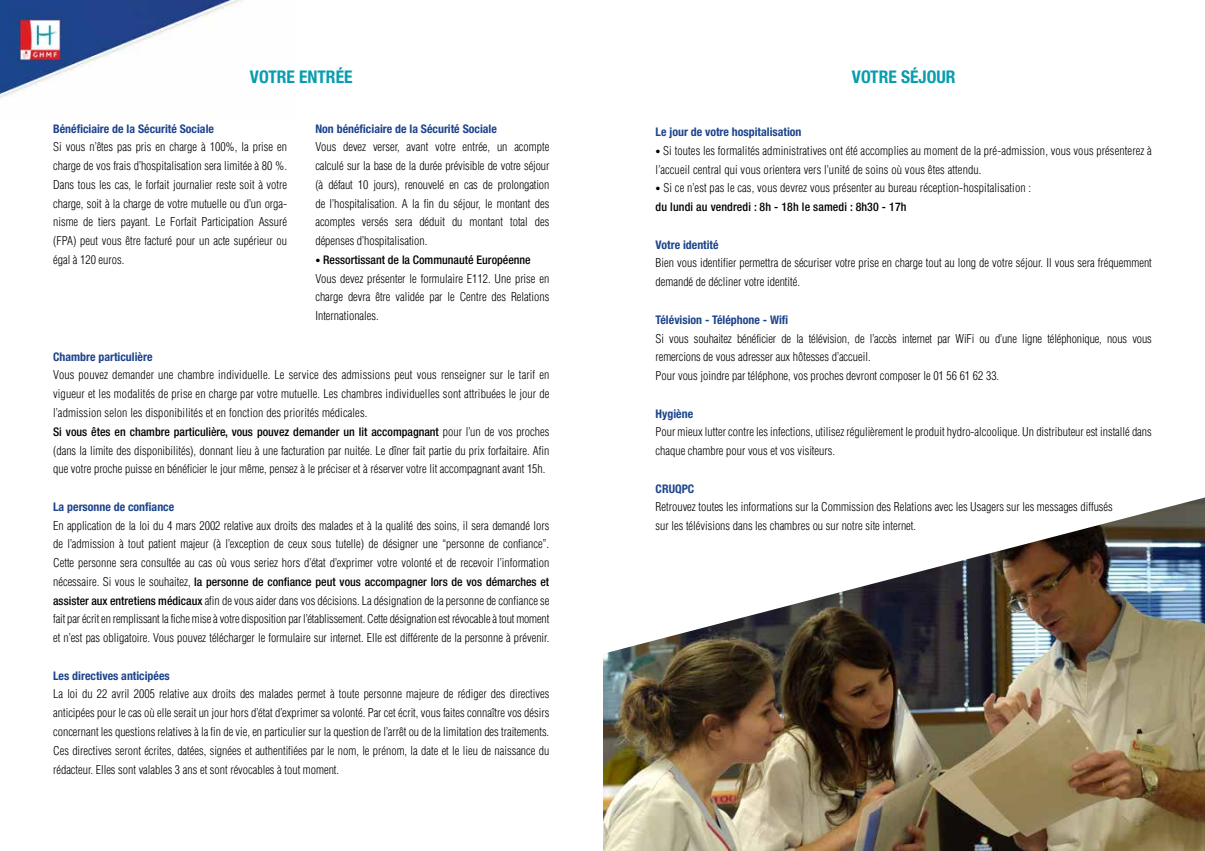
<style>
.page{position:relative;width:1205px;height:851px;background:#fff}
.page>*{position:absolute;margin:0;border:0;box-sizing:border-box;transform-origin:0 0}
.t1{font:700 condensed 17.5px "Helvetica Neue LT Std";color:#089dae}
.t2{font:300 condensed 11.88px/18.8px "Helvetica LT Std";color:#000;text-align:justify}
.t3{font:500 condensed 11.88px "Helvetica Neue LT Std";color:#000}
.t4{font:700 condensed 11.88px "Helvetica Neue LT Std";color:#1d448c}
.s1{font-size:10px}
.s2{font-family:"Helvetica LT Std";font-weight:300}
.s3{font-family:"Helvetica Neue LT Std";font-weight:500}
.s4{font-family:"Helvetica Neue LT Std";font-weight:500;font-size:10px}
</style>
<div class="page">
<img style="left:0;top:0;width:242px;height:98px">
<img style="left:603px;top:497px;width:602px;height:353px">
<h1 class="t1" style="left:250px;top:67px;width:104px">VOTRE ENTRÉE</h1>
<p class="t4" style="left:53px;top:121px;width:162px">Bénéficiaire de la Sécurité Sociale</p>
<p class="t2" style="left:53px;top:137px;width:235px">Si vous n’êtes pas pris en charge à 100%, la prise en charge de vos frais d’hospitalisation sera limitée à 80 %.<br>Dans tous les cas, le forfait journalier reste soit à votre charge, soit à la charge de votre mutuelle ou d’un orga&shy;nisme de tiers payant. Le Forfait Participation Assuré (FPA) peut vous être facturé pour un acte supérieur ou égal à 120 euros.</p>
<p class="t4" style="left:315px;top:121px;width:183px">Non bénéficiaire de la Sécurité Sociale</p>
<p class="t2" style="left:315px;top:137px;width:235px">Vous devez verser, avant votre entrée, un acompte calculé sur la base de la durée prévisible de votre séjour (à défaut 10 jours), renouvelé en cas de prolongation de l’hospitalisation. A la fin du séjour, le montant des acomptes versés sera déduit du montant total des dépenses d’hospitalisation.</p>
<p class="t3" style="left:315px;top:252px;width:217px"><span class="s1">•</span> Ressortissant de la Communauté Européenne</p>
<p class="t2" style="left:315px;top:269px;width:235px">Vous devez présenter le formulaire E112. Une prise en charge devra être validée par le Centre des Relations Internationales.</p>
<p class="t4" style="left:53px;top:349px;width:101px">Chambre particulière</p>
<p class="t2" style="left:53px;top:365px;width:498px">Vous pouvez demander une chambre individuelle. Le service des admissions peut vous renseigner sur le tarif en vigueur et les modalités de prise en charge par votre mutuelle. Les chambres individuelles sont attribuées le jour de l’admission selon les disponibilités et en fonction des priorités médicales.</p>
<p class="t3" style="left:53px;top:424px;width:498px">Si vous êtes en chambre particulière, vous pouvez demander un lit accompagnant <span class="s2">pour l’un de vos proches</span></p>
<p class="t2" style="left:53px;top:440px;width:498px">(dans la limite des disponibilités), donnant lieu à une facturation par nuitée. Le dîner fait partie du prix forfaitaire. Afin que votre proche puisse en bénéficier le jour même, pensez à le préciser et à réserver votre lit accompagnant avant 15h.</p>
<p class="t4" style="left:53px;top:499px;width:123px">La personne de confiance</p>
<p class="t2" style="left:53px;top:515px;width:498px">En application de la loi du 4 mars 2002 relative aux droits des malades et à la qualité des soins, il sera demandé lors de l’admission à tout patient majeur (à l’exception de ceux sous tutelle) de désigner une “personne de confiance”.<br>Cette personne sera consultée au cas où vous seriez hors d’état d’exprimer votre volonté et de recevoir l’information</p>
<p class="t3" style="left:53px;top:574px;width:498px"><span class="s2">nécessaire. Si vous le souhaitez,</span> la personne de confiance peut vous accompagner lors de vos démarches et</p>
<p class="t2" style="left:53px;top:590px;width:498px"><span class="s3">assister aux entretiens médicaux</span> afin de vous aider dans vos décisions. La désignation de la personne de confiance se fait par écrit en remplissant la fiche mise à votre disposition par l’établissement. Cette désignation est révocable à tout moment et n’est pas obligatoire. Vous pouvez télécharger le formulaire sur internet. Elle est différente de la personne à prévenir.</p>
<p class="t4" style="left:53px;top:668px;width:118px">Les directives anticipées</p>
<p class="t2" style="left:53px;top:684px;width:498px">La loi du 22 avril 2005 relative aux droits des malades permet à toute personne majeure de rédiger des directives anticipées pour le cas où elle serait un jour hors d’état d’exprimer sa volonté. Par cet écrit, vous faites connaître vos désirs concernant les questions relatives à la fin de vie, en particulier sur la question de l’arrêt ou de la limitation des traitements.<br>Ces directives seront écrites, datées, signées et authentifiées par le nom, le prénom, la date et le lieu de naissance du rédacteur. Elles sont valables 3 ans et sont révocables à tout moment.</p>
<h1 class="t1" style="left:852px;top:67px;width:105px">VOTRE SÉJOUR</h1>
<p class="t4" style="left:656px;top:125px;width:147px">Le jour de votre hospitalisation</p>
<p class="t2" style="left:656px;top:141px;width:498px"><span class="s4">•</span> Si toutes les formalités administratives ont été accomplies au moment de la pré-admission, vous vous présenterez à l’accueil central qui vous orientera vers l’unité de soins où vous êtes attendu.</p>
<p class="t2" style="left:656px;top:179px;width:377px"><span class="s4">•</span> Si ce n’est pas le cas, vous devrez vous présenter au bureau réception-hospitalisation :</p>
<p class="t3" style="left:656px;top:200px;width:252px">du lundi au vendredi : 8h - 18h le samedi : 8h30 - 17h</p>
<p class="t4" style="left:656px;top:237px;width:64px">Votre identité</p>
<p class="t2" style="left:656px;top:254px;width:498px">Bien vous identifier permettra de sécuriser votre prise en charge tout au long de votre séjour. Il vous sera fréquemment demandé de décliner votre identité.</p>
<p class="t4" style="left:656px;top:312px;width:134px">Télévision - Téléphone - Wifi</p>
<p class="t2" style="left:656px;top:329px;width:498px;text-align:left">Si vous souhaitez bénéficier de la télévision, de l’accès internet par WiFi ou d’une ligne téléphonique, nous vous remercions de vous adresser aux hôtesses d’accueil.<br>Pour vous joindre par téléphone, vos proches devront composer le 01 56 61 62 33.</p>
<p class="t4" style="left:656px;top:406px;width:39px">Hygiène</p>
<p class="t2" style="left:656px;top:422px;width:498px">Pour mieux lutter contre les infections, utilisez régulièrement le produit hydro-alcoolique. Un distributeur est installé dans chaque chambre pour vous et vos visiteurs.</p>
<p class="t4" style="left:656px;top:481px;width:40px">CRUQPC</p>
<p class="t2" style="left:656px;top:497px;width:459px">Retrouvez toutes les informations sur la Commission des Relations avec les Usagers sur les messages diffusés sur les télévisions dans les chambres ou sur notre site internet.</p>
</div>
